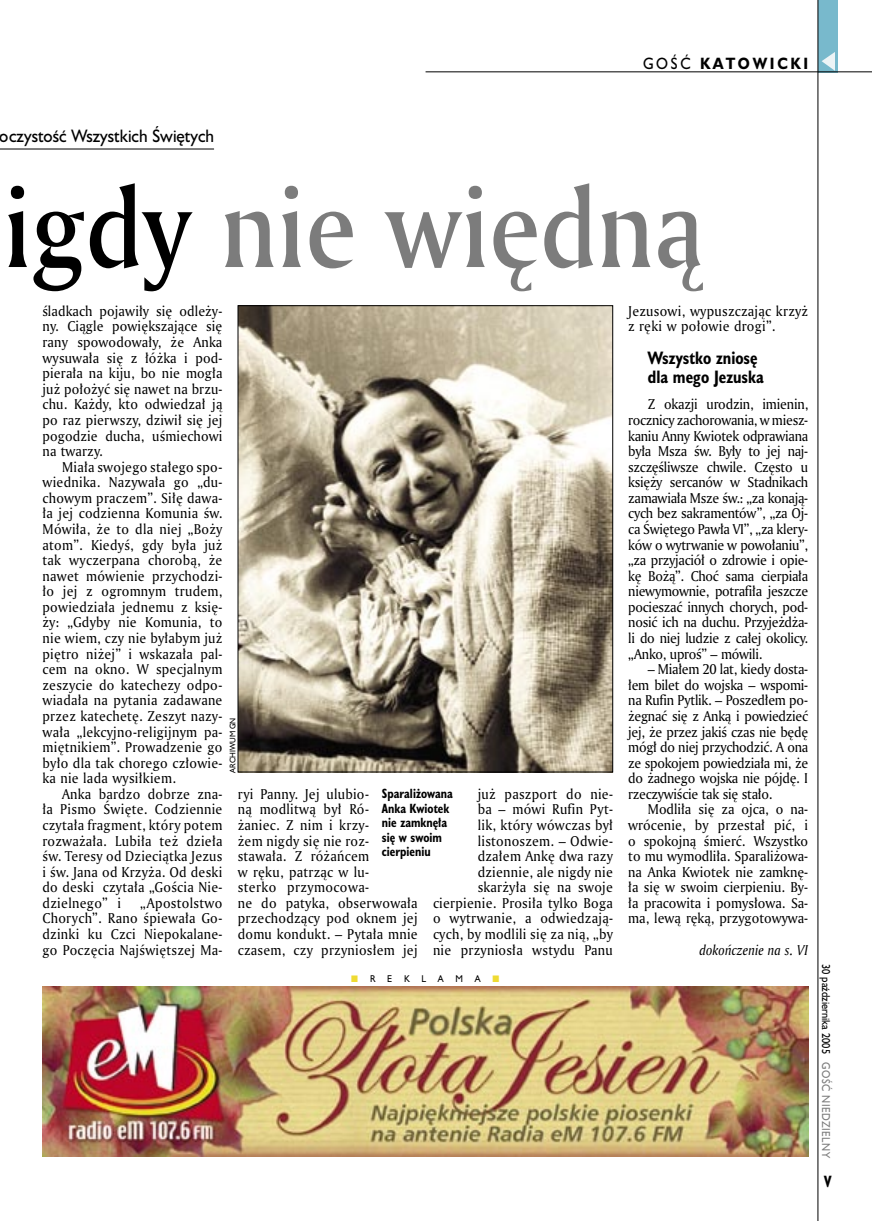
<style>
.page{position:relative;width:872px;height:1221px;background:#fff}
.page>*{position:absolute;margin:0;border:0;box-sizing:border-box;transform-origin:0 0}
.t1{font:108px "Amerigo Md PL";color:#7c7c7c;scale:.9 1}
._04_srodtytul_HuCB_11_pt{font:700 16.5px/19.5px "Humanst 521 Cn PL";color:#000;scale:.94 1}
.t2{font:16.5px "Humanst 521 PL";color:#000;scale:.94 1}
._15b_temat_prawo{font:700 15px "Humanst 521 PL";letter-spacing:.2em;color:#000;scale:.9 1}
._17_pagina_prawa{font:700 15px "Humanst 521 Cn PL";color:#000;scale:.94 1}
._01_body_tekst{font:13.8px/15.6px "Amerigo PL";letter-spacing:.02em;color:#000;text-align:justify;scale:.94 1}
._01_body_tekst-2{font:italic 13.8px "Amerigo PL";color:#000;scale:.94 1}
._09_podpis_zdjecia_HuCnB{font:700 12.3px/14.4px "Humanst 521 Cn PL";color:#000;scale:.94 1}
._19_data_prawa{font:10.5px "Humanst 521 PL";color:#000;scale:.9 1}
._19a_data_prawa_GOSC{font:10.5px "Humanst 521 PL";letter-spacing:.05em;color:#7c7c7c;scale:.9 1}
._19b_reklama_lewa{font:9px "Humanst 521 PL";color:#000;scale:.94 1}
._09a_autor_zdjecia_Hu_5_pt{font:7.5px "Humanst 521 PL";color:#000;scale:.94 1}
.s1{font-weight:400}
.s2{color:#000}
</style>
<div class="page">
<div style="left:818px;top:0;width:19px;height:72px;background:#78b9cc"></div>
<hr style="left:817px;top:0;width:1px;height:1220px;background:#000">
<svg style="left:821px;top:52px;width:14px;height:19px"></svg>
<hr style="left:425px;top:72px;width:447px;height:1px;background:#000">
<hr style="left:0;top:149px;width:214px;height:1px;background:#000">
<img style="left:43px;top:986px;width:765px;height:170px">
<img style="left:240px;top:307px;width:371px;height:463px">
<p class="_15b_temat_prawo" style="left:643px;top:53px;width:185px"><span class="s1">GOŚĆ</span> KATOWICKI</p>
<p class="t2" style="left:0;top:124px;width:229px">oczystość Wszystkich Świętych</p>
<h1 class="t1" style="left:3px;top:156px;width:779px"><span class="s2">igdy</span> nie więdną</h1>
<p class="_01_body_tekst" style="left:43px;top:303px;width:193px">śladkach pojawiły się odleży&shy;ny. Ciągle powiększające się rany spowodowały, że Anka wysuwała się z łóżka i pod&shy;pierała na kiju, bo nie mogła już położyć się nawet na brzu&shy;chu. Każdy, kto odwiedzał ją po raz pierwszy, dziwił się jej pogodzie ducha, uśmiechowi na twarzy.</p>
<p class="_01_body_tekst" style="left:43px;top:458px;width:193px;text-indent:20px">Miała swojego stałego spo&shy;wiednika. Nazywała go „du&shy;chowym praczem”. Siłę dawa&shy;ła jej codzienna Komunia św.<br>Mówiła, że to dla niej „Boży atom”. Kiedyś, gdy była już tak wyczerpana chorobą, że nawet mówienie przychodzi&shy;ło jej z ogromnym trudem, powiedziała jednemu z księ&shy;ży: „Gdyby nie Komunia, to nie wiem, czy nie byłabym już piętro niżej” i wskazała pal&shy;cem na okno. W specjalnym zeszycie do katechezy odpo&shy;wiadała na pytania zadawane przez katechetę. Zeszyt nazy&shy;wała „lekcyjno-religijnym pa&shy;miętnikiem”. Prowadzenie go było dla tak chorego człowie&shy;ka nie lada wysiłkiem.</p>
<p class="_01_body_tekst" style="left:43px;top:785px;width:193px;text-indent:20px">Anka bardzo dobrze zna&shy;ła Pismo Święte. Codziennie czytała fragment, który potem rozważała. Lubiła też dzieła św. Teresy od Dzieciątka Jezus i św. Jana od Krzyża. Od deski do deski czytała „Gościa Nie&shy;dzielnego” i</p>
<p class="_09a_autor_zdjecia_Hu_5_pt" style="left:228px;top:772px;width:60px;rotate:-90deg">ARCHIWUM GN</p>
<p class="_01_body_tekst" style="left:238px;top:785px;width:193px;text-align:left">ryi Panny. Jej ulubio-<br>ną modlitwą był Ró-<br>żaniec. Z nim i krzy-<br>żem nigdy się nie roz&shy;stawała. Z różańcem<br>w ręku, patrząc w lu-<br>sterko przymocowa-<br>ne do patyka, obserwowała przechodzący pod oknem jej domu kondukt. – Pytała mnie czasem, czy przyniosłem jej</p>
<p class="_01_body_tekst" style="left:433px;top:785px;width:193px;text-align:right">już paszport do nie-<br>ba – mówi Rufin Pyt-<br>lik, który wówczas był listonoszem. – Odwie&shy;dzałem Ankę dwa razy dziennie, ale nigdy nie skarżyła się na swoje cierpienie. Prosiła tylko Boga o wytrwanie, a odwiedzają&shy;cych, by modlili się za nią, „by nie przyniosła wstydu Panu</p>
<p class="_09_podpis_zdjecia_HuCnB" style="left:382px;top:786px;width:77px">Sparaliżowana<br>Anka Kwiotek nie zamknęła się w swoim cierpieniu</p>
<p class="_01_body_tekst" style="left:43px;top:894px;width:193px;text-indent:98px">„Apostolstwo Chorych”. Rano śpiewała Go&shy;dzinki ku Czci Niepokalane&shy;go Poczęcia Najświętszej Ma-</p>
<p class="_19b_reklama_lewa" style="left:370px;top:972px;width:7px">R</p>
<p class="_19b_reklama_lewa" style="left:387px;top:972px;width:7px">E</p>
<p class="_19b_reklama_lewa" style="left:404px;top:972px;width:8px">K</p>
<p class="_19b_reklama_lewa" style="left:421px;top:972px;width:6px">L</p>
<p class="_19b_reklama_lewa" style="left:438px;top:972px;width:8px">A</p>
<p class="_19b_reklama_lewa" style="left:455px;top:972px;width:9px">M</p>
<p class="_19b_reklama_lewa" style="left:475px;top:972px;width:8px">A</p>
<p class="_01_body_tekst" style="left:628px;top:303px;width:193px">Jezusowi, wypuszczając krzyż z ręki w połowie drogi”.</p>
<p class="_04_srodtytul_HuCB_11_pt" style="left:648px;top:347px;width:125px">Wszystko zniosę dla mego Jezuska</p>
<p class="_01_body_tekst" style="left:628px;top:396px;width:193px;text-indent:20px">Z okazji urodzin, imienin, rocznicy zachorowania, w miesz&shy;kaniu Anny Kwiotek odprawiana była Msza św. Były to jej naj&shy;szczęśliwsze chwile. Często u księży sercanów w Stadnikach zamawiała Msze św.: „za konają&shy;cych bez sakramentów”, „za Oj&shy;ca Świętego Pawła VI”, „za klery&shy;ków o wytrwanie w powołaniu”, „za przyjaciół o zdrowie i opie&shy;kę Bożą”. Choć sama cierpiała niewymownie, potrafiła jeszcze pocieszać innych chorych, pod&shy;nosić ich na duchu. Przyjeżdża&shy;li do niej ludzie z całej okolicy. „Anko, uproś” – mówili.</p>
<p class="_01_body_tekst" style="left:628px;top:661px;width:193px;text-indent:20px">– Miałem 20 lat, kiedy dosta&shy;łem bilet do wojska – wspomi&shy;na Rufin Pytlik. – Poszedłem po&shy;żegnać się z Anką i powiedzieć jej, że przez jakiś czas nie będę mógł do niej przychodzić. A ona ze spokojem powiedziała mi, że do żadnego wojska nie pójdę. I rzeczywiście tak się stało.</p>
<p class="_01_body_tekst" style="left:628px;top:801px;width:193px;text-indent:20px">Modliła się za ojca, o na&shy;wrócenie, by przestał pić, i o spokojną śmierć. Wszystko to mu wymodliła. Sparaliżowa&shy;na Anka Kwiotek nie zamknę&shy;ła się w swoim cierpieniu. By&shy;ła pracowita i pomysłowa. Sa&shy;ma, lewą ręką, przygotowywa-</p>
<p class="_01_body_tekst-2" style="left:699px;top:940px;width:117px">dokończenie na s. VI</p>
<p class="_19_data_prawa" style="left:833px;top:964px;width:101px;rotate:90deg">30 października 2005</p>
<p class="_19a_data_prawa_GOSC" style="left:833px;top:1062px;width:108px;rotate:90deg">GOŚĆ NIEDZIELNY</p>
<p class="_17_pagina_prawa" style="left:824px;top:1171px;width:9px">V</p>
</div>
